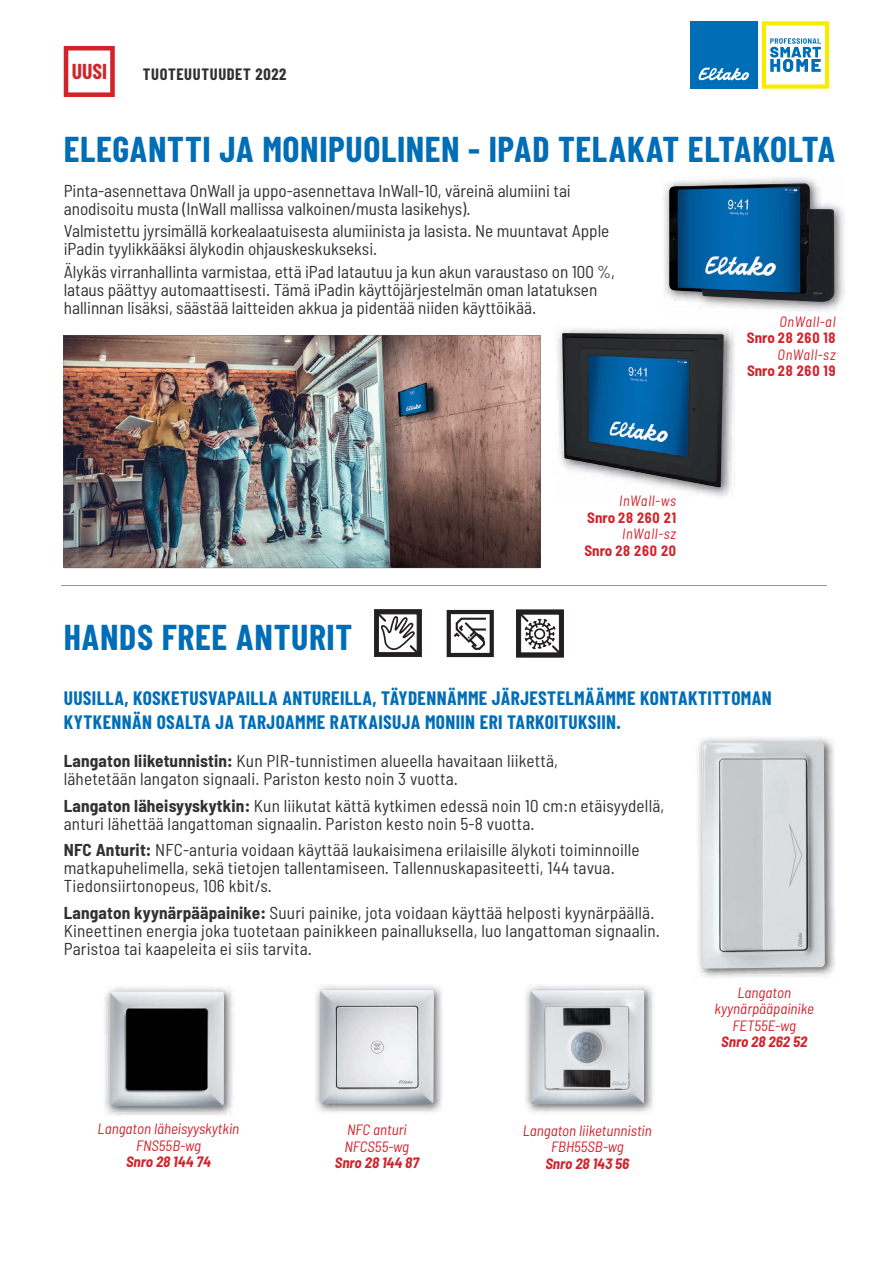
<style>
.page{position:relative;width:893px;height:1263px;background:#fff}
.page>*{position:absolute;margin:0;border:0;box-sizing:border-box;transform-origin:0 0}
.t1{font:700 36px "Barlow Condensed";letter-spacing:.015em;color:#006db7}
.t2{font:700 21.6px "Barlow Condensed";color:#d2232a}
.t3{font:700 19.5px/23.4px "Barlow Condensed";letter-spacing:.02em;color:#006db7}
.t4{font:semi-condensed 17.25px/18px "Barlow";letter-spacing:.01em;color:#323031}
.t5{font:700 16.5px "Barlow Condensed";letter-spacing:.04em;color:#323031}
.t6{font:italic semi-condensed 15px/16.5px "Barlow";color:#d2232a;text-align:center}
.t7{font:italic 700 semi-condensed 15px "Barlow";color:#d2232a}
.t8{font:700 semi-condensed 15px "Barlow";letter-spacing:.05em;color:#d2232a}
.t9{font:italic semi-condensed 15px "Barlow";letter-spacing:.05em;color:#d2232a;scale:.95 1}
.t10{font:italic semi-condensed 15px "Barlow";color:#d2232a;scale:.95 1}
.s1{font-weight:700}
</style>
<div class="page">
<svg style="left:762px;top:21px;width:67px;height:68px"></svg>
<div style="left:690px;top:21px;width:67px;height:68px;background:#006db7"></div>
<svg style="left:698px;top:68px;width:51px;height:13px"></svg>
<svg style="left:64px;top:46px;width:51px;height:51px"></svg>
<svg style="left:516px;top:610px;width:47px;height:47px"></svg>
<svg style="left:447px;top:610px;width:47px;height:47px"></svg>
<svg style="left:374px;top:610px;width:47px;height:47px"></svg>
<img style="left:698px;top:737px;width:137px;height:241px">
<img style="left:702px;top:742px;width:123px;height:227px">
<img style="left:104px;top:987px;width:129px;height:128px">
<img style="left:109px;top:991px;width:115px;height:115px">
<img style="left:315px;top:985px;width:127px;height:127px">
<img style="left:320px;top:990px;width:114px;height:114px">
<img style="left:525px;top:985px;width:128px;height:128px">
<img style="left:530px;top:990px;width:114px;height:114px">
<img style="left:64px;top:335px;width:476px;height:233px">
<hr style="left:62px;top:585px;width:765px;height:1px;background:#939598">
<img style="left:663px;top:177px;width:181px;height:134px">
<img style="left:669px;top:183px;width:165px;height:119px">
<img style="left:557px;top:328px;width:178px;height:169px">
<img style="left:620px;top:496px;width:56px;height:1px">
<img style="left:562px;top:333px;width:162px;height:154px">
<p class="t2" style="left:72px;top:59px;width:37px">UUSI</p>
<p class="t5" style="left:143px;top:65px;width:145px">TUOTEUUTUUDET 2022</p>
<h1 class="t1" style="left:64px;top:129px;width:773px">ELEGANTTI JA MONIPUOLINEN - IPAD TELAKAT ELTAKOLTA</h1>
<p class="t4" style="left:64px;top:184px;width:508px">Pinta-asennettava OnWall ja uppo-asennettava InWall-10, väreinä alumiini tai anodisoitu musta (InWall mallissa valkoinen/musta lasikehys).</p>
<p class="t4" style="left:64px;top:224px;width:547px">Valmistettu jyrsimällä korkealaatuisesta alumiinista ja lasista. Ne muuntavat Apple iPadin tyylikkääksi älykodin ohjauskeskukseksi.</p>
<p class="t4" style="left:64px;top:265px;width:553px">Älykäs virranhallinta varmistaa, että iPad latautuu ja kun akun varaustaso on 100 %, lataus päättyy automaattisesti. Tämä iPadin käyttöjärjestelmän oman latatuksen hallinnan lisäksi, säästää laitteiden akkua ja pidentää niiden käyttöikää.</p>
<p class="t9" style="left:779px;top:313px;width:61px">OnWall-al</p>
<p class="t8" style="left:747px;top:329px;width:90px">Snro 28 260 18</p>
<p class="t9" style="left:777px;top:346px;width:63px">OnWall-sz</p>
<p class="t8" style="left:747px;top:362px;width:90px">Snro 28 260 19</p>
<p class="t9" style="left:619px;top:492px;width:61px">InWall ws</p>
<p class="t10" style="left:655px;top:492px;width:7px">-</p>
<p class="t8" style="left:587px;top:509px;width:90px">Snro 28 260 21</p>
<p class="t9" style="left:622px;top:525px;width:58px">InWall-sz</p>
<p class="t8" style="left:584px;top:542px;width:93px">Snro 28 260 20</p>
<h1 class="t1" style="left:64px;top:616px;width:290px">HANDS FREE ANTURIT</h1>
<p class="t3" style="left:64px;top:687px;width:709px">UUSILLA, KOSKETUSVAPAILLA ANTUREILLA, TÄYDENNÄMME JÄRJESTELMÄÄMME KONTAKTITTOMAN<br>KYTKENNÄN OSALTA JA TARJOAMME RATKAISUJA MONIIN ERI TARKOITUKSIIN.</p>
<p class="t4" style="left:64px;top:754px;width:496px"><span class="s1">Langaton liiketunnistin:</span> Kun PIR-tunnistimen alueella havaitaan liikettä, lähetetään langaton signaali. Pariston kesto noin 3 vuotta.</p>
<p class="t4" style="left:64px;top:799px;width:602px"><span class="s1">Langaton läheisyyskytkin:</span> Kun liikutat kättä kytkimen edessä noin 10 cm:n etäisyydellä, anturi lähettää langattoman signaalin. Pariston kesto noin 5-8 vuotta.</p>
<p class="t4" style="left:64px;top:843px;width:577px"><span class="s1">NFC Anturit:</span> NFC-anturia voidaan käyttää laukaisimena erilaisille älykoti toiminnoille matkapuhelimella, sekä tietojen tallentamiseen. Tallennuskapasiteetti, 144 tavua.<br>Tiedonsiirtonopeus, 106 kbit/s.</p>
<p class="t4" style="left:64px;top:906px;width:598px"><span class="s1">Langaton kyynärpääpainike:</span> Suuri painike, jota voidaan käyttää helposti kyynärpäällä.<br>Kineettinen energia joka tuotetaan painikkeen painalluksella, luo langattoman signaalin.<br>Paristoa tai kaapeleita ei siis tarvita.</p>
<p class="t6" style="left:98px;top:1121px;width:143px">Langaton läheisyyskytkin<br>FNS55B-wg</p>
<p class="t7" style="left:126px;top:1154px;width:86px">Snro 28 144 74</p>
<p class="t6" style="left:344px;top:1122px;width:66px;text-align:left">NFC anturi<br>NFCS55-wg</p>
<p class="t7" style="left:335px;top:1154px;width:86px">Snro 28 144 87</p>
<p class="t6" style="left:523px;top:1122px;width:131px">Langaton liiketunnistin<br>FBH55SB-wg</p>
<p class="t7" style="left:545px;top:1155px;width:85px">Snro 28 143 56</p>
<p class="t6" style="left:714px;top:984px;width:101px">Langaton kyynärpääpainike<br>FET55E-wg</p>
<p class="t7" style="left:721px;top:1033px;width:88px">Snro 28 262 52</p>
</div>
